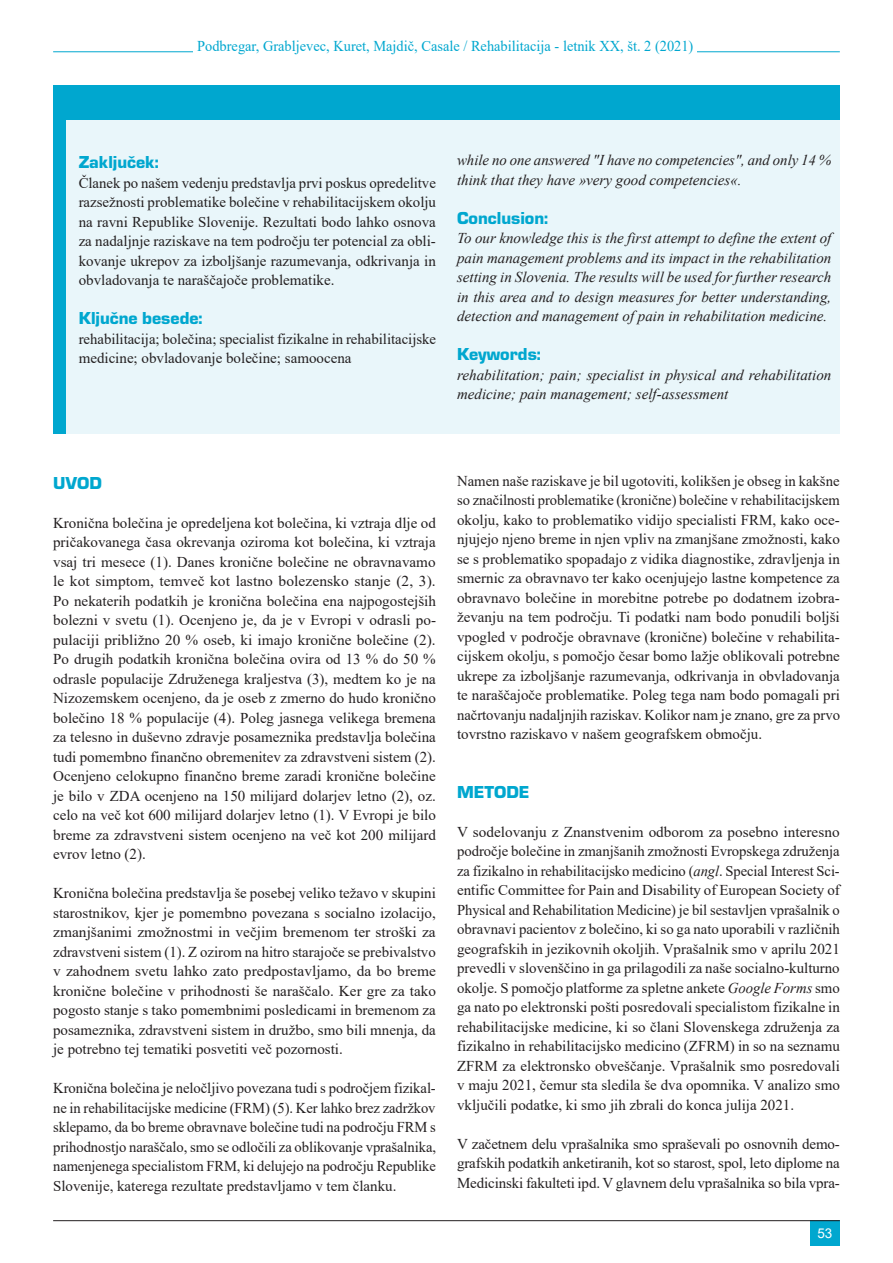
<style>
.page{position:relative;width:893px;height:1263px;background:#fff}
.page>*{position:absolute;margin:0;border:0;box-sizing:border-box;transform-origin:0 0}
.t1{font:18px "Eurostile TEE Blac";color:#00a7cf}
.t2{font:15px/19.5px "Times New Roman";color:#231f20;text-align:justify}
.t3{font:italic 15px/19.5px "Times New Roman";color:#231f20}
.t4{font:15px "Times New Roman";color:#00a7cf;scale:.96 1}
.t5{font:13.5px "Arial";color:#fff}
.s1{font-style:italic}
</style>
<div class="page">
<div style="left:53px;top:85px;width:787px;height:349px;background:#00a7cf"></div>
<div style="left:66px;top:121px;width:391px;height:313px;background:#e9f6fa"></div>
<div style="left:457px;top:121px;width:383px;height:313px;background:#e9f6fa"></div>
<hr style="left:53px;top:52px;width:787px;height:1px;background:#00a7cf">
<div style="left:194px;top:34px;width:503px;height:24px;background:#fff"></div>
<div style="left:810px;top:1220px;width:30px;height:26px;background:#00a7cf"></div>
<hr style="left:53px;top:1220px;width:787px;height:1px;background:#231f20">
<p class="t4" style="left:197px;top:36px;width:518px">Podbregar, Grabljevec, Kuret, Majdič, Casale / Rehabilitacija - letnik XX, št. 2 (2021)</p>
<p class="t1" style="left:79px;top:152px;width:82px">Zaključek:</p>
<p class="t2" style="left:79px;top:172px;width:359px">Članek po našem vedenju predstavlja prvi poskus opredelitve razsežnosti problematike bolečine v rehabilitacijskem okolju na ravni Republike Slovenije. Rezultati bodo lahko osnova za nadaljnje raziskave na tem področju ter potencial za obli&shy;kovanje ukrepov za izboljšanje razumevanja, odkrivanja in obvladovanja te naraščajoče problematike.</p>
<p class="t1" style="left:79px;top:308px;width:125px">Ključne besede:</p>
<p class="t2" style="left:79px;top:328px;width:359px">rehabilitacija; bolečina; specialist fizikalne in rehabilitacijske medicine; obvladovanje bolečine; samoocena</p>
<p class="t3" style="left:457px;top:150px;width:376px">while no one answered "I have no competencies", and only 14 % think that they have »very good competencies«.</p>
<p class="t1" style="left:457px;top:208px;width:93px">Conclusion:</p>
<p class="t3" style="left:457px;top:228px;width:376px;text-align:justify">To our knowledge this is the first attempt to define the extent of pain management problems and its impact in the rehabilitation setting in Slovenia. The results will be used for further research in this area and to design measures for better understanding, detection and management of pain in rehabilitation medicine.</p>
<p class="t1" style="left:457px;top:344px;width:85px">Keywords:</p>
<p class="t3" style="left:457px;top:364px;width:376px">rehabilitation; pain; specialist in physical and rehabilitation medicine; pain management; self-assessment</p>
<p class="t1" style="left:53px;top:473px;width:50px">UVOD</p>
<p class="t2" style="left:53px;top:512px;width:384px">Kronična bolečina je opredeljena kot bolečina, ki vztraja dlje od pričakovanega časa okrevanja oziroma kot bolečina, ki vztraja vsaj tri mesece (1). Danes kronične bolečine ne obravnavamo le kot simptom, temveč kot lastno bolezensko stanje (2, 3).<br>Po nekaterih podatkih je kronična bolečina ena najpogostejših bolezni v svetu (1). Ocenjeno je, da je v Evropi v odrasli po&shy;pulaciji približno 20 % oseb, ki imajo kronične bolečine (2).<br>Po drugih podatkih kronična bolečina ovira od 13 % do 50 % odrasle populacije Združenega kraljestva (3), medtem ko je na Nizozemskem ocenjeno, da je oseb z zmerno do hudo kronično bolečino 18 % populacije (4). Poleg jasnega velikega bremena za telesno in duševno zdravje posameznika predstavlja bolečina tudi pomembno finančno obremenitev za zdravstveni sistem (2).<br>Ocenjeno celokupno finančno breme zaradi kronične bolečine je bilo v ZDA ocenjeno na 150 milijard dolarjev letno (2), oz. celo na več kot 600 milijard dolarjev letno (1). V Evropi je bilo breme za zdravstveni sistem ocenjeno na več kot 200 milijard evrov letno (2).</p>
<p class="t2" style="left:53px;top:883px;width:384px">Kronična bolečina predstavlja še posebej veliko težavo v skupini starostnikov, kjer je pomembno povezana s socialno izolacijo, zmanjšanimi zmožnostmi in večjim bremenom ter stroški za zdravstveni sistem (1). Z ozirom na hitro starajoče se prebivalstvo v zahodnem svetu lahko zato predpostavljamo, da bo breme kronične bolečine v prihodnosti še naraščalo. Ker gre za tako pogosto stanje s tako pomembnimi posledicami in bremenom za posameznika, zdravstveni sistem in družbo, smo bili mnenja, da je potrebno tej tematiki posvetiti več pozornosti.</p>
<p class="t2" style="left:53px;top:1078px;width:384px">Kronična bolečina je neločljivo povezana tudi s področjem fizikal&shy;ne in rehabilitacijske medicine (FRM) (5). Ker lahko brez zadržkov sklepamo, da bo breme obravnave bolečine tudi na področju FRM s prihodnostjo naraščalo, smo se odločili za oblikovanje vprašalnika, namenjenega specialistom FRM, ki delujejo na področju Republike Slovenije, katerega rezultate predstavljamo v tem članku.</p>
<p class="t2" style="left:457px;top:470px;width:384px">Namen naše raziskave je bil ugotoviti, kolikšen je obseg in kakšne so značilnosti problematike (kronične) bolečine v rehabilitacijskem okolju, kako to problematiko vidijo specialisti FRM, kako oce&shy;njujejo njeno breme in njen vpliv na zmanjšane zmožnosti, kako se s problematiko spopadajo z vidika diagnostike, zdravljenja in smernic za obravnavo ter kako ocenjujejo lastne kompetence za obravnavo bolečine in morebitne potrebe po dodatnem izobra&shy;ževanju na tem področju. Ti podatki nam bodo ponudili boljši vpogled v področje obravnave (kronične) bolečine v rehabilita&shy;cijskem okolju, s pomočjo česar bomo lažje oblikovali potrebne ukrepe za izboljšanje razumevanja, odkrivanja in obvladovanja te naraščajoče problematike. Poleg tega nam bodo pomagali pri načrtovanju nadaljnjih raziskav. Kolikor nam je znano, gre za prvo tovrstno raziskavo v našem geografskem območju.</p>
<p class="t1" style="left:457px;top:782px;width:74px">METODE</p>
<p class="t2" style="left:457px;top:821px;width:384px">V sodelovanju z Znanstvenim odborom za posebno interesno področje bolečine in zmanjšanih zmožnosti Evropskega združenja za fizikalno in rehabilitacijsko medicino (<span class="s1">angl</span>. Special Interest Sci&shy;entific Committee for Pain and Disability of European Society of Physical and Rehabilitation Medicine) je bil sestavljen vprašalnik o obravnavi pacientov z bolečino, ki so ga nato uporabili v različnih geografskih in jezikovnih okoljih. Vprašalnik smo v aprilu 2021 prevedli v slovenščino in ga prilagodili za naše socialno-kulturno okolje. S pomočjo platforme za spletne ankete <span class="s1">Google Forms</span> smo ga nato po elektronski pošti posredovali specialistom fizikalne in rehabilitacijske medicine, ki so člani Slovenskega združenja za fizikalno in rehabilitacijsko medicino (ZFRM) in so na seznamu ZFRM za elektronsko obveščanje. Vprašalnik smo posredovali v maju 2021, čemur sta sledila še dva opomnika. V analizo smo vključili podatke, ki smo jih zbrali do konca julija 2021.</p>
<p class="t2" style="left:457px;top:1133px;width:384px">V začetnem delu vprašalnika smo spraševali po osnovnih demo&shy;grafskih podatkih anketiranih, kot so starost, spol, leto diplome na Medicinski fakulteti ipd. V glavnem delu vprašalnika so bila vpra-</p>
<p class="t5" style="left:817px;top:1224px;width:17px">53</p>
</div>
